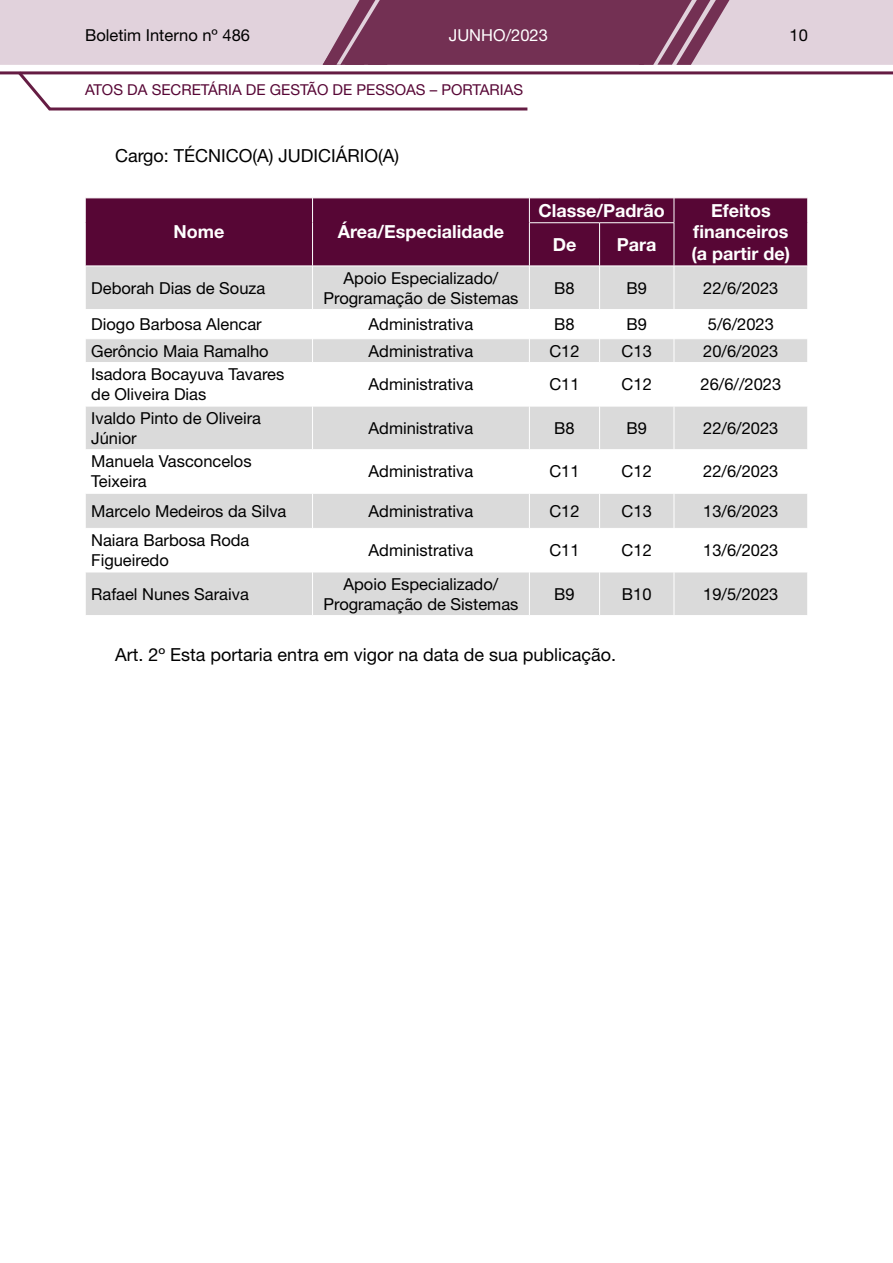
<style>
.page{position:relative;width:893px;height:1263px;background:#fff}
.page>*{position:absolute;margin:0;border:0;box-sizing:border-box;transform-origin:0 0}
.t1{font:18px "Helvetica Neue LT Std";color:#000}
.t2{font:700 18px/21.6px "Helvetica Neue LT Std";color:#fff;text-align:center}
.t3{font:16.5px/19.8px "Helvetica Neue LT Std";color:#000}
.t4{font:16.5px "Helvetica Neue LT Std";color:#fff}
.t5{font:15px "Helvetica Neue LT Std";color:#570635}
</style>
<div class="page">
<div style="left:0;top:0;width:893px;height:65px;background:#e1d2dc"></div>
<hr style="left:49px;top:107px;width:478px;height:3px;background:#651c43">
<hr style="left:0;top:71px;width:893px;height:3px;background:#651c43">
<svg style="left:15px;top:71px;width:39px;height:40px"></svg>
<svg style="left:323px;top:0;width:406px;height:65px;background:#804464"></svg>
<div style="left:86px;top:199px;width:721px;height:67px;background:#570635"></div>
<svg style="left:86px;top:267px;width:721px;height:348px;fill:#dadada"></svg>
<svg style="left:85px;top:198px;width:1px;height:25px"></svg>
<svg style="left:312px;top:198px;width:1px;height:25px"></svg>
<hr style="left:312px;top:223px;width:1px;height:43px;background:#fff">
<svg style="left:529px;top:198px;width:1px;height:24px"></svg>
<svg style="left:674px;top:198px;width:1px;height:25px"></svg>
<svg style="left:807px;top:198px;width:1px;height:25px"></svg>
<hr style="left:529px;top:222px;width:71px;height:1px;background:#fff">
<hr style="left:529px;top:223px;width:1px;height:43px;background:#fff">
<hr style="left:600px;top:222px;width:74px;height:1px;background:#fff">
<hr style="left:599px;top:223px;width:1px;height:43px;background:#fff">
<hr style="left:674px;top:223px;width:1px;height:43px;background:#fff">
<hr style="left:312px;top:266px;width:1px;height:43px;background:#fff">
<hr style="left:529px;top:266px;width:1px;height:43px;background:#fff">
<hr style="left:599px;top:266px;width:1px;height:43px;background:#fff">
<hr style="left:674px;top:266px;width:1px;height:43px;background:#fff">
<hr style="left:85px;top:309px;width:228px;height:1px;background:#fff">
<hr style="left:313px;top:309px;width:216px;height:1px;background:#fff">
<hr style="left:529px;top:309px;width:71px;height:1px;background:#fff">
<hr style="left:600px;top:309px;width:74px;height:1px;background:#fff">
<hr style="left:674px;top:309px;width:134px;height:1px;background:#fff">
<hr style="left:85px;top:338px;width:228px;height:1px;background:#fff">
<hr style="left:313px;top:338px;width:216px;height:1px;background:#fff">
<svg style="left:312px;top:310px;width:1px;height:52px"></svg>
<hr style="left:529px;top:338px;width:71px;height:1px;background:#fff">
<svg style="left:529px;top:310px;width:1px;height:52px"></svg>
<hr style="left:600px;top:338px;width:74px;height:1px;background:#fff">
<svg style="left:599px;top:310px;width:1px;height:52px"></svg>
<hr style="left:674px;top:338px;width:134px;height:1px;background:#fff">
<svg style="left:674px;top:310px;width:1px;height:52px"></svg>
<hr style="left:85px;top:362px;width:228px;height:1px;background:#fff">
<hr style="left:313px;top:362px;width:216px;height:1px;background:#fff">
<hr style="left:312px;top:363px;width:1px;height:43px;background:#fff">
<hr style="left:529px;top:362px;width:71px;height:1px;background:#fff">
<hr style="left:529px;top:363px;width:1px;height:43px;background:#fff">
<hr style="left:600px;top:362px;width:74px;height:1px;background:#fff">
<hr style="left:599px;top:363px;width:1px;height:43px;background:#fff">
<hr style="left:674px;top:362px;width:134px;height:1px;background:#fff">
<hr style="left:674px;top:363px;width:1px;height:43px;background:#fff">
<hr style="left:85px;top:406px;width:228px;height:1px;background:#fff">
<hr style="left:313px;top:406px;width:216px;height:1px;background:#fff">
<hr style="left:312px;top:406px;width:1px;height:43px;background:#fff">
<hr style="left:529px;top:406px;width:71px;height:1px;background:#fff">
<hr style="left:529px;top:406px;width:1px;height:43px;background:#fff">
<hr style="left:600px;top:406px;width:74px;height:1px;background:#fff">
<hr style="left:599px;top:406px;width:1px;height:43px;background:#fff">
<hr style="left:674px;top:406px;width:134px;height:1px;background:#fff">
<hr style="left:674px;top:406px;width:1px;height:43px;background:#fff">
<hr style="left:85px;top:449px;width:228px;height:1px;background:#fff">
<hr style="left:313px;top:449px;width:216px;height:1px;background:#fff">
<hr style="left:312px;top:450px;width:1px;height:43px;background:#fff">
<hr style="left:529px;top:449px;width:71px;height:1px;background:#fff">
<hr style="left:529px;top:450px;width:1px;height:43px;background:#fff">
<hr style="left:600px;top:449px;width:74px;height:1px;background:#fff">
<hr style="left:599px;top:450px;width:1px;height:43px;background:#fff">
<hr style="left:674px;top:449px;width:134px;height:1px;background:#fff">
<hr style="left:674px;top:450px;width:1px;height:43px;background:#fff">
<hr style="left:85px;top:493px;width:228px;height:1px;background:#fff">
<hr style="left:313px;top:493px;width:216px;height:1px;background:#fff">
<hr style="left:312px;top:493px;width:1px;height:35px;background:#fff">
<hr style="left:529px;top:493px;width:71px;height:1px;background:#fff">
<hr style="left:529px;top:493px;width:1px;height:35px;background:#fff">
<hr style="left:600px;top:493px;width:74px;height:1px;background:#fff">
<hr style="left:599px;top:493px;width:1px;height:35px;background:#fff">
<hr style="left:674px;top:493px;width:134px;height:1px;background:#fff">
<hr style="left:674px;top:493px;width:1px;height:35px;background:#fff">
<hr style="left:85px;top:528px;width:228px;height:1px;background:#fff">
<hr style="left:313px;top:528px;width:216px;height:1px;background:#fff">
<hr style="left:312px;top:529px;width:1px;height:43px;background:#fff">
<hr style="left:529px;top:528px;width:71px;height:1px;background:#fff">
<hr style="left:529px;top:529px;width:1px;height:43px;background:#fff">
<hr style="left:600px;top:528px;width:74px;height:1px;background:#fff">
<hr style="left:599px;top:529px;width:1px;height:43px;background:#fff">
<hr style="left:674px;top:528px;width:134px;height:1px;background:#fff">
<hr style="left:674px;top:529px;width:1px;height:43px;background:#fff">
<hr style="left:85px;top:572px;width:228px;height:1px;background:#fff">
<hr style="left:313px;top:572px;width:216px;height:1px;background:#fff">
<hr style="left:312px;top:572px;width:1px;height:43px;background:#fff">
<hr style="left:529px;top:572px;width:71px;height:1px;background:#fff">
<hr style="left:529px;top:572px;width:1px;height:43px;background:#fff">
<hr style="left:600px;top:572px;width:74px;height:1px;background:#fff">
<hr style="left:599px;top:572px;width:1px;height:43px;background:#fff">
<hr style="left:674px;top:572px;width:134px;height:1px;background:#fff">
<hr style="left:674px;top:572px;width:1px;height:43px;background:#fff">
<p class="t3" style="left:85px;top:25px;width:166px">Boletim Interno nº 486</p>
<p class="t4" style="left:449px;top:25px;width:101px">JUNHO/2023</p>
<p class="t3" style="left:790px;top:25px;width:20px">10</p>
<p class="t5" style="left:85px;top:81px;width:440px">ATOS DA SECRETÁRIA DE GESTÃO DE PESSOAS – PORTARIAS</p>
<p class="t1" style="left:115px;top:145px;width:286px">Cargo: TÉCNICO(A) JUDICIÁRIO(A)</p>
<p class="t2" style="left:173px;top:221px;width:52px">Nome</p>
<p class="t2" style="left:338px;top:221px;width:168px">Área/Especialidade</p>
<p class="t2" style="left:538px;top:199px;width:128px">Classe/Padrão</p>
<p class="t2" style="left:691px;top:199px;width:100px">Efeitos financeiros (a partir de)</p>
<p class="t2" style="left:553px;top:233px;width:25px">De</p>
<p class="t2" style="left:617px;top:233px;width:41px">Para</p>
<p class="t3" style="left:91px;top:278px;width:176px">Deborah Dias de Souza</p>
<p class="t3" style="left:323px;top:268px;width:196px;text-align:center">Apoio Especializado/<br>Programação de Sistemas</p>
<p class="t3" style="left:554px;top:278px;width:22px">B8</p>
<p class="t3" style="left:627px;top:278px;width:22px">B9</p>
<p class="t3" style="left:703px;top:278px;width:77px">22/6/2023</p>
<p class="t3" style="left:91px;top:314px;width:172px">Diogo Barbosa Alencar</p>
<p class="t3" style="left:369px;top:314px;width:106px">Administrativa</p>
<p class="t3" style="left:554px;top:314px;width:22px">B8</p>
<p class="t3" style="left:626px;top:314px;width:22px">B9</p>
<p class="t3" style="left:708px;top:314px;width:68px">5/6/2023</p>
<p class="t3" style="left:91px;top:340px;width:179px">Gerôncio Maia Ramalho</p>
<p class="t3" style="left:369px;top:340px;width:106px">Administrativa</p>
<p class="t3" style="left:549px;top:340px;width:32px">C12</p>
<p class="t3" style="left:622px;top:340px;width:32px">C13</p>
<p class="t3" style="left:703px;top:340px;width:77px">20/6/2023</p>
<p class="t3" style="left:91px;top:364px;width:195px">Isadora Bocayuva Tavares de Oliveira Dias</p>
<p class="t3" style="left:369px;top:374px;width:106px">Administrativa</p>
<p class="t3" style="left:549px;top:374px;width:32px">C11</p>
<p class="t3" style="left:622px;top:374px;width:32px">C12</p>
<p class="t3" style="left:700px;top:374px;width:82px">26/6//2023</p>
<p class="t3" style="left:91px;top:408px;width:171px">Ivaldo Pinto de Oliveira<br>Júnior</p>
<p class="t3" style="left:369px;top:418px;width:106px">Administrativa</p>
<p class="t3" style="left:554px;top:418px;width:22px">B8</p>
<p class="t3" style="left:626px;top:418px;width:22px">B9</p>
<p class="t3" style="left:703px;top:418px;width:77px">22/6/2023</p>
<p class="t3" style="left:91px;top:451px;width:162px">Manuela Vasconcelos<br>Teixeira</p>
<p class="t3" style="left:368px;top:461px;width:106px">Administrativa</p>
<p class="t3" style="left:549px;top:461px;width:32px">C11</p>
<p class="t3" style="left:622px;top:461px;width:32px">C12</p>
<p class="t3" style="left:703px;top:461px;width:77px">22/6/2023</p>
<p class="t3" style="left:91px;top:501px;width:197px">Marcelo Medeiros da Silva</p>
<p class="t3" style="left:368px;top:501px;width:106px">Administrativa</p>
<p class="t3" style="left:549px;top:501px;width:32px">C12</p>
<p class="t3" style="left:622px;top:501px;width:32px">C13</p>
<p class="t3" style="left:703px;top:501px;width:77px">13/6/2023</p>
<p class="t3" style="left:91px;top:530px;width:160px">Naiara Barbosa Roda<br>Figueiredo</p>
<p class="t3" style="left:368px;top:540px;width:106px">Administrativa</p>
<p class="t3" style="left:549px;top:540px;width:32px">C11</p>
<p class="t3" style="left:622px;top:540px;width:32px">C12</p>
<p class="t3" style="left:703px;top:540px;width:77px">13/6/2023</p>
<p class="t3" style="left:91px;top:584px;width:159px">Rafael Nunes Saraiva</p>
<p class="t3" style="left:323px;top:574px;width:196px;text-align:center">Apoio Especializado/<br>Programação de Sistemas</p>
<p class="t3" style="left:554px;top:584px;width:22px">B9</p>
<p class="t3" style="left:622px;top:584px;width:31px">B10</p>
<p class="t3" style="left:703px;top:584px;width:77px">19/5/2023</p>
<p class="t1" style="left:115px;top:644px;width:503px">Art. 2º Esta portaria entra em vigor na data de sua publicação.</p>
</div>
